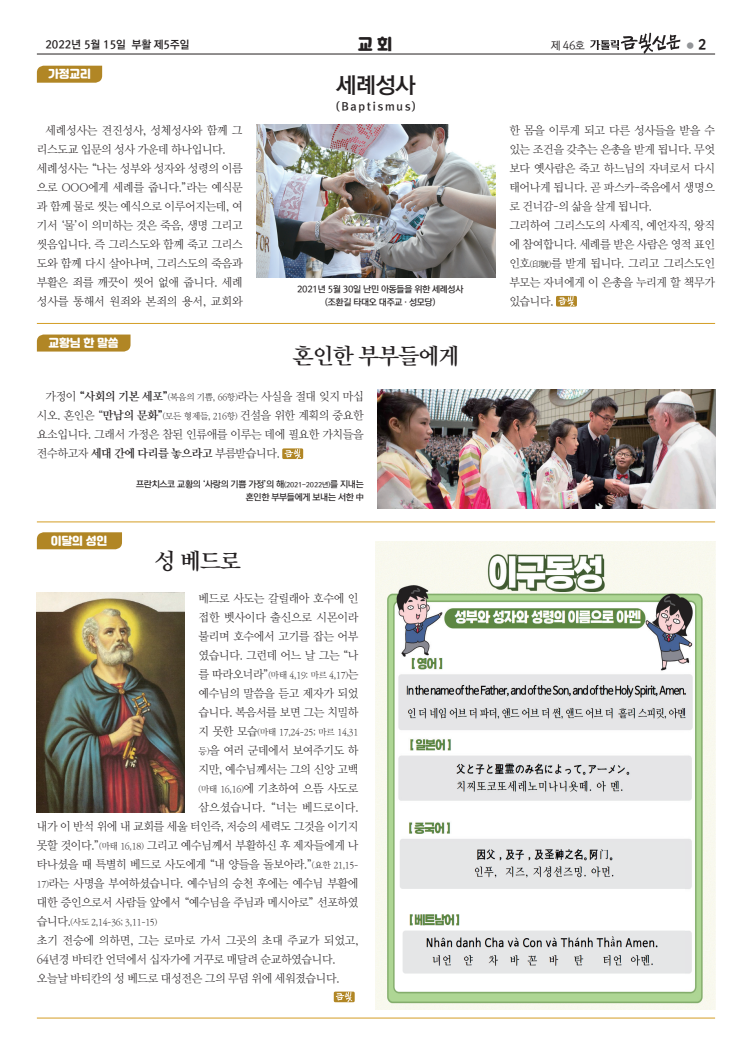
<style>
.page{position:relative;width:752px;height:1049px;background:#fff}
.page>*{position:absolute;margin:0;border:0;box-sizing:border-box;transform-origin:0 0}
.t1{font:22px "Rix Mj SEPB";letter-spacing:-.03em;color:#231f20}
.t2{font:22px "Rix Go SEPB";color:#231f20}
.t3{font:15.5px "Jalnan OTF";color:#231f20}
.t4{font:11.5px/19px "Rix M Mj SEPL";letter-spacing:-.03em;color:#231f20}
.t5{font:11px "Rix Go SEPB";color:#231f20;scale:.95 1}
.t6{font:11px "Jalnan OTF";color:#fff}
.t7{font:11px "Rix Go SEPB";letter-spacing:.165em;color:#231f20}
.t8{font:11px "Rix Go SEPR";color:#231f20;scale:.95 1}
.t9{font:9px/13px "Rix M Go SEPSB";letter-spacing:-.03em;color:#231f20;text-align:right}
.t10{font:9px "Rix M Mj SEPL";letter-spacing:-.03em;color:#231f20}
.t11{font:8px "Rix Go SEPR";color:#939598;scale:.95 1}
.s1{font-family:"Rix Go SEPH";font-size:14px;color:#231f20}
.s2{font-size:9px}
.s3{font-family:"Rix M Mj SEPB"}
.s4{font-size:7px}
.s5{font-size:11.5px}
</style>
<div class="page">
<img style="left:375px;top:541px;width:339px;height:468px">
<div style="left:282px;top:448px;width:21px;height:11px;background:#b18625;border-radius:2px"></div>
<img style="left:284px;top:448px;width:17px;height:11px">
<hr style="left:37px;top:1018px;width:677px;height:1px;background:#d49d24">
<svg style="left:555px;top:296px;width:21px;height:11px"></svg>
<img style="left:557px;top:296px;width:17px;height:11px">
<div style="left:333px;top:991px;width:21px;height:11px;background:#b18625;border-radius:2px"></div>
<img style="left:335px;top:991px;width:17px;height:11px">
<img style="left:257px;top:125px;width:238px;height:153px">
<img style="left:37px;top:592px;width:147px;height:220px">
<hr style="left:37px;top:323px;width:677px;height:1px;background:#d49d24">
<hr style="left:37px;top:522px;width:677px;height:1px;background:#d49d24">
<hr style="left:37px;top:54px;width:677px;height:1px;background:#231f20">
<svg style="left:37px;top:66px;width:65px;height:17px"></svg>
<svg style="left:37px;top:334px;width:93px;height:17px;background:#b48a2d"></svg>
<svg style="left:37px;top:532px;width:85px;height:17px"></svg>
<img style="left:620px;top:33px;width:32px;height:21px">
<img style="left:651px;top:34px;width:29px;height:21px">
<img style="left:590px;top:40px;width:28px;height:10px">
<img style="left:378px;top:389px;width:336px;height:119px">
<p class="t5" style="left:45px;top:37px;width:153px">2022년 5월 15일 부활 제5주일</p>
<h2 class="t3" style="left:357px;top:34px;width:36px">교 회</h2>
<p class="t6" style="left:48px;top:67px;width:44px">가정교리</p>
<h1 class="t2" style="left:336px;top:71px;width:81px">세례성사</h1>
<p class="t7" style="left:336px;top:99px;width:81px">(Baptismus)</p>
<p class="t8" style="left:550px;top:39px;width:37px">제 46호</p>
<p class="t11" style="left:686px;top:41px;width:22px">● <span class="s1">2</span></p>
<p class="t4" style="left:37px;top:121px;width:207px;text-indent:9px">세례성사는 견진성사, 성체성사와 함께 그 리스도교 입문의 성사 가운데 하나입니다. 세례성사는 “나는 성부와 성자와 성령의 이름 으로 OOO에게 세례를 줍니다.”라는 예식문 과 함께 물로 씻는 예식으로 이루어지는데, 여 기서 ‘물’이 의미하는 것은 죽음, 생명 그리고 씻음입니다. 즉 그리스도와 함께 죽고 그리스 도와 함께 다시 살아나며, 그리스도의 죽음과 부활은 죄를 깨끗이 씻어 없애 줍니다. 세례 성사를 통해서 원죄와 본죄의 용서, 교회와</p>
<p class="t4" style="left:509px;top:121px;width:207px">한 몸을 이루게 되고 다른 성사들을 받을 수 있는 조건을 갖추는 은총을 받게 됩니다. 무엇 보다 옛사람은 죽고 하느님의 자녀로서 다시 태어나게 됩니다. 곧 파스카-죽음에서 생명으 로 건너감-의 삶을 살게 됩니다.<br>그리하여 그리스도의 사제직, 예언자직, 왕직 에 참여합니다. 세례를 받은 사람은 영적 표인 인호<span class="s2">(印號)</span>를 받게 됩니다. 그리고 그리스도인 부모는 자녀에게 이 은총을 누리게 할 책무가 있습니다.</p>
<p class="t9" style="left:297px;top:283px;width:168px;text-align:center">2021년 5월 30일 난민 아동들을 위한 세례성사 (조환길 타대오 대주교 성모당)</p>
<p class="t6" style="left:48px;top:336px;width:71px">교황님 한 말씀</p>
<h1 class="t1" style="left:292px;top:343px;width:168px">혼인한 부부들에게</h1>
<p class="t4" style="left:37px;top:388px;width:328px;text-align:justify;text-indent:9px">가정이 <span class="s3">“사회의 기본 세포”</span><span class="s2">(복음의 기쁨, 66항)</span>라는 사실을 절대 잊지 마십 시오. 혼인은 “<span class="s3">만남의 문화”</span><span class="s2">(모든 형제들, 216항)</span> 건설을 위한 계획의 중요한 요소입니다. 그래서 가정은 참된 인류애를 이루는 데에 필요한 가치들을 전수하고자 <span class="s3">세대 간에 다리를 놓으라고</span> 부름받습니다.</p>
<p class="t9" style="left:136px;top:478px;width:229px">프란치스코 교황의 ‘사랑의 기쁨 가정’의 해<span class="s4">(2021-2022년)</span>를 지내는 혼인한 부부들에게 보내는 서한 中</p>
<p class="t6" style="left:51px;top:533px;width:58px">이달의 성인</p>
<h1 class="t1" style="left:154px;top:547px;width:88px">성 베드로</h1>
<p class="t4" style="left:198px;top:589px;width:161px;text-align:justify">베드로 사도는 갈릴래아 호수에 인 접한 벳사이다 출신으로 시몬이라 불리며 호수에서 고기를 잡는 어부 였습니다. 그런데 어느 날 그는 “나</p>
<p class="t10" style="left:198px;top:669px;width:161px"><span class="s5">를 따라오너라”</span>(마태 4,19: 마르 4,17)<span class="s5">는</span></p>
<p class="t4" style="left:198px;top:684px;width:161px">예수님의 말씀을 듣고 제자가 되었 습니다. 복음서를 보면 그는 치밀하</p>
<p class="t10" style="left:198px;top:726px;width:161px"><span class="s5">지 못한 모습</span>(마태 17,24-25; 마르 14,31</p>
<p class="t4" style="left:37px;top:741px;width:323px;text-align:right"><span class="s2">등)</span>을 여러 군데에서 보여주기도 하<br>지만, 예수님께서는 그의 신앙 고백<br><span class="s2">(마태 16,16)</span>에 기초하여 으뜸 사도로<br>삼으셨습니다. “너는 베드로이다.<br>내가 이 반석 위에 내 교회를 세울 터인즉, 저승의 세력도 그것을 이기지 못할 것이다.”<span class="s2">(마태 16,18)</span> 그리고 예수님께서 부활하신 후 제자들에게 나 타나셨을 때 특별히 베드로 사도에게 “내 양들을 돌보아라.”<span class="s2">(요한 21,15-<br>17)</span>라는 사명을 부여하셨습니다. 예수님의 승천 후에는 예수님 부활에 대한 증인으로서 사람들 앞에서 “예수님을 주님과 메시아로” 선포하였</p>
<p class="t10" style="left:37px;top:916px;width:122px"><span class="s5">습니다.</span>(사도 2,14-36; 3,11-15)</p>
<p class="t4" style="left:37px;top:931px;width:323px">초기 전승에 의하면, 그는 로마로 가서 그곳의 초대 주교가 되었고,<br>64년경 바티칸 언덕에서 십자가에 거꾸로 매달려 순교하였습니다. 오늘날 바티칸의 성 베드로 대성전은 그의 무덤 위에 세워졌습니다.</p>
</div>
